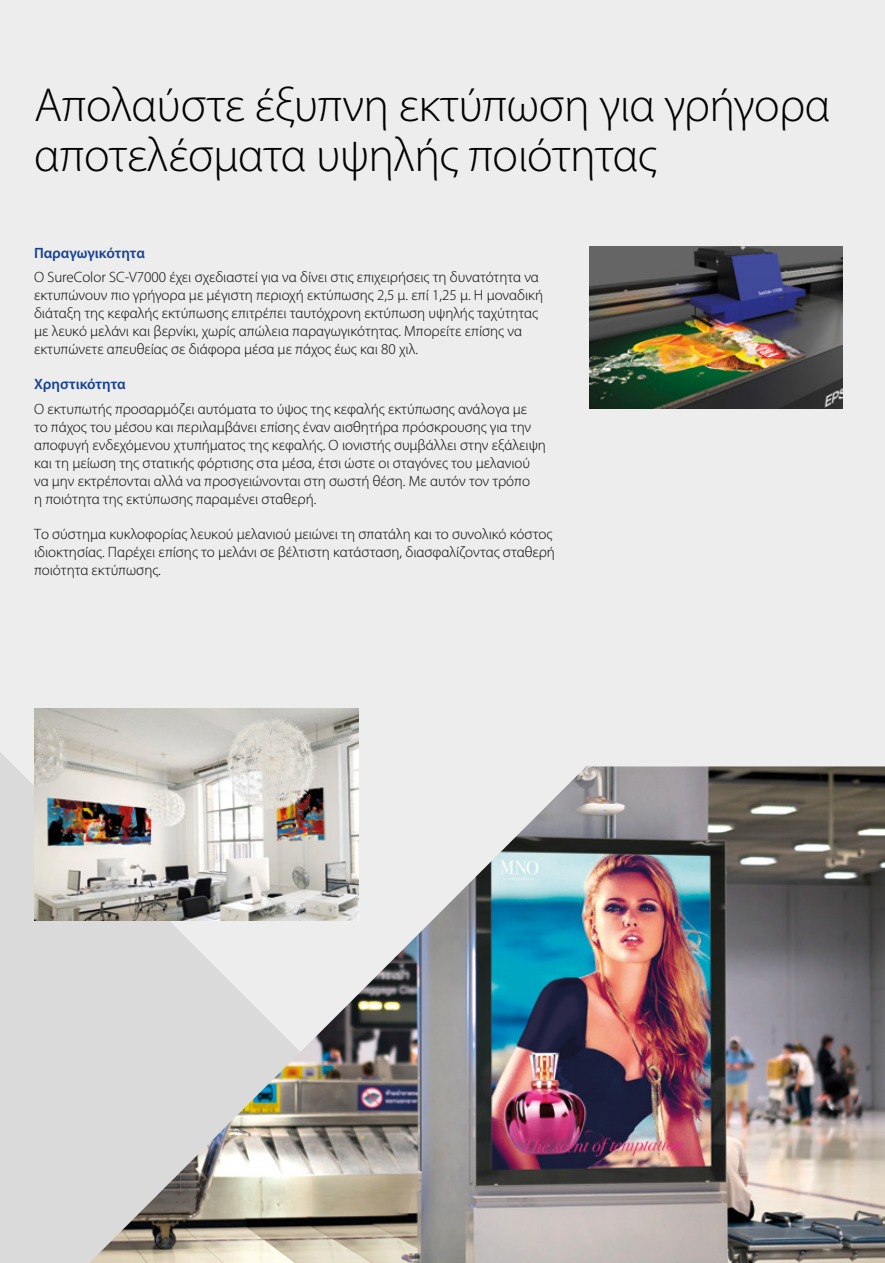
<style>
.page{position:relative;width:885px;height:1263px;background:#fff}
.page>*{position:absolute;margin:0;border:0;box-sizing:border-box;transform-origin:0 0}
.t1{font:300 48px/49.5px "Myriad Pro";letter-spacing:-.01em;color:#000}
.t2{font:300 15px/18px "Myriad Pro";color:#000}
.t3{font:600 15px "Myriad Pro";color:#164194}
</style>
<div class="page">
<div style="left:0;top:0;width:884px;height:1263px;background:#ededed"></div>
<div style="left:0;top:752px;width:359px;height:511px;background:#dadada"></div>
<img style="left:89px;top:766px;width:795px;height:497px">
<img style="left:590px;top:247px;width:252px;height:161px">
<img style="left:34px;top:708px;width:324px;height:213px">
<h1 class="t1" style="left:34px;top:80px;width:797px">Απολαύστε έξυπνη εκτύπωση για γρήγορα αποτελέσματα υψηλής ποιότητας</h1>
<p class="t3" style="left:34px;top:243px;width:112px">Παραγωγικότητα</p>
<p class="t2" style="left:34px;top:268px;width:510px">Ο SureColor SC-V7000 έχει σχεδιαστεί για να δίνει στις επιχειρήσεις τη δυνατότητα να εκτυπώνουν πιο γρήγορα με μέγιστη περιοχή εκτύπωσης 2,5 μ. επί 1,25 μ. Η μοναδική διάταξη της κεφαλής εκτύπωσης επιτρέπει ταυτόχρονη εκτύπωση υψηλής ταχύτητας με λευκό μελάνι και βερνίκι, χωρίς απώλεια παραγωγικότητας. Μπορείτε επίσης να εκτυπώνετε απευθείας σε διάφορα μέσα με πάχος έως και 80 χιλ.</p>
<p class="t3" style="left:34px;top:375px;width:93px">Χρηστικότητα</p>
<p class="t2" style="left:34px;top:399px;width:513px">Ο εκτυπωτής προσαρμόζει αυτόματα το ύψος της κεφαλής εκτύπωσης ανάλογα με<br>το πάχος του μέσου και περιλαμβάνει επίσης έναν αισθητήρα πρόσκρουσης για την αποφυγή ενδεχόμενου χτυπήματος της κεφαλής. Ο ιονιστής συμβάλλει στην εξάλειψη και τη μείωση της στατικής φόρτισης στα μέσα, έτσι ώστε οι σταγόνες του μελανιού να μην εκτρέπονται αλλά να προσγειώνονται στη σωστή θέση. Με αυτόν τον τρόπο<br>η ποιότητα της εκτύπωσης παραμένει σταθερή.</p>
<p class="t2" style="left:34px;top:524px;width:522px">Το σύστημα κυκλοφορίας λευκού μελανιού μειώνει τη σπατάλη και το συνολικό κόστος ιδιοκτησίας. Παρέχει επίσης το μελάνι σε βέλτιστη κατάσταση, διασφαλίζοντας σταθερή ποιότητα εκτύπωσης.</p>
</div>
